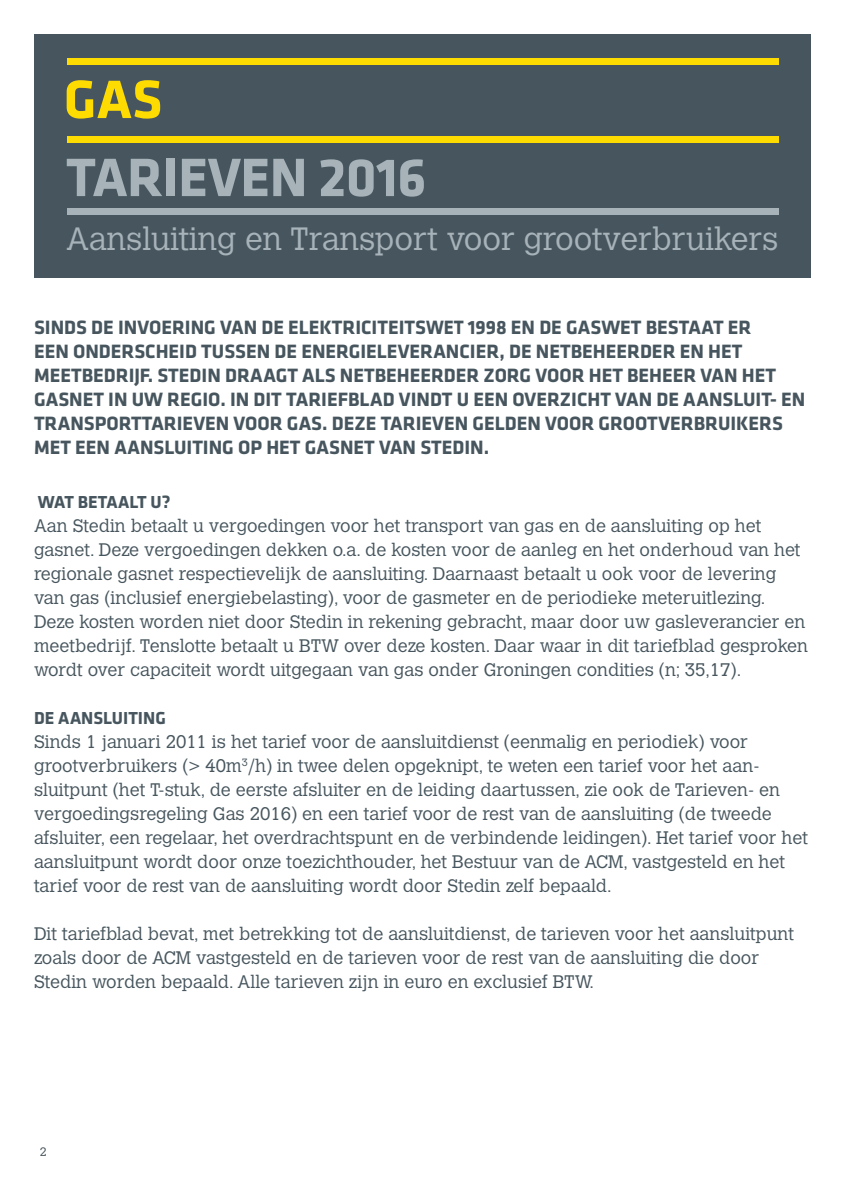
<style>
.page{position:relative;width:842px;height:1191px;background:#fff}
.page>*{position:absolute;margin:0;border:0;box-sizing:border-box;transform-origin:0 0}
.t1{font:700 56px "Klavika";letter-spacing:-.01em;color:#a7b2b9}
.t2{font:700 56px "Klavika";color:#ffdc01}
.t3{font:300 32px "Calvert MT Std";color:#a7b2b9}
.t4{font:700 20px/24px "Klavika";color:#47565e}
.t5{font:300 18px/24px "Calvert MT Std";color:#47565e}
.t6{font:700 18px "Klavika";color:#47565e}
.t7{font:700 18px "Klavika";letter-spacing:-.02em;color:#47565e}
.t8{font:300 12px "Calvert MT Std";color:#47565e}
</style>
<div class="page">
<div style="left:34px;top:34px;width:777px;height:244px;background:#47565e"></div>
<div style="left:67px;top:208px;width:711px;height:6px;background:#a7b2b9"></div>
<div style="left:67px;top:58px;width:711px;height:6px;background:#ffdc01"></div>
<div style="left:67px;top:136px;width:711px;height:6px;background:#ffdc01"></div>
<h1 class="t2" style="left:64px;top:69px;width:100px">GAS</h1>
<h1 class="t1" style="left:66px;top:147px;width:362px">TARIEVEN 2016</h1>
<h2 class="t3" style="left:66px;top:221px;width:714px">Aansluiting en Transport voor grootverbruikers</h2>
<p class="t4" style="left:34px;top:316px;width:773px">SINDS DE INVOERING VAN DE ELEKTRICITEITSWET 1998 EN DE GASWET BESTAAT ER<br>EEN ONDERSCHEID TUSSEN DE ENERGIELEVERANCIER, DE NETBEHEERDER EN HET MEETBEDRIJF. STEDIN DRAAGT ALS NETBEHEERDER ZORG VOOR HET BEHEER VAN HET GASNET IN UW REGIO. IN DIT TARIEFBLAD VINDT U EEN OVERZICHT VAN DE AANSLUIT- EN TRANSPORTTARIEVEN VOOR GAS. DEZE TARIEVEN GELDEN VOOR GROOTVERBRUIKERS MET EEN AANSLUITING OP HET GASNET VAN STEDIN.</p>
<p class="t7" style="left:38px;top:492px;width:134px">WAT BETAALT U?</p>
<p class="t5" style="left:34px;top:514px;width:775px">Aan Stedin betaalt u vergoedingen voor het transport van gas en de aansluiting op het gasnet. Deze vergoedingen dekken o.a. de kosten voor de aanleg en het onderhoud van het regionale gasnet respectievelijk de aansluiting. Daarnaast betaalt u ook voor de levering van gas (inclusief energiebelasting), voor de gasmeter en de periodieke meteruitlezing.<br>Deze kosten worden niet door Stedin in rekening gebracht, maar door uw gasleverancier en meetbedrijf. Tenslotte betaalt u BTW over deze kosten. Daar waar in dit tariefblad gesproken wordt over capaciteit wordt uitgegaan van gas onder Groningen condities (n; 35,17).</p>
<p class="t6" style="left:34px;top:708px;width:133px">DE AANSLUITING</p>
<p class="t5" style="left:34px;top:730px;width:775px">Sinds 1 januari 2011 is het tarief voor de aansluitdienst (eenmalig en periodiek) voor grootverbruikers (&gt; 40m<sup>3</sup>/h) in twee delen opgeknipt, te weten een tarief voor het aan&shy;sluitpunt (het T-stuk, de eerste afsluiter en de leiding daartussen, zie ook de Tarieven- en vergoedingsregeling Gas 2016) en een tarief voor de rest van de aansluiting (de tweede afsluiter, een regelaar, het overdrachtspunt en de verbindende leidingen). Het tarief voor het aansluitpunt wordt door onze toezichthouder, het Bestuur van de ACM, vastgesteld en het tarief voor de rest van de aansluiting wordt door Stedin zelf bepaald.</p>
<p class="t5" style="left:34px;top:922px;width:762px">Dit tariefblad bevat, met betrekking tot de aansluitdienst, de tarieven voor het aansluitpunt zoals door de ACM vastgesteld en de tarieven voor de rest van de aansluiting die door<br>Stedin worden bepaald. Alle tarieven zijn in euro en exclusief BTW.</p>
<p class="t8" style="left:40px;top:1145px;width:8px">2</p>
</div>
